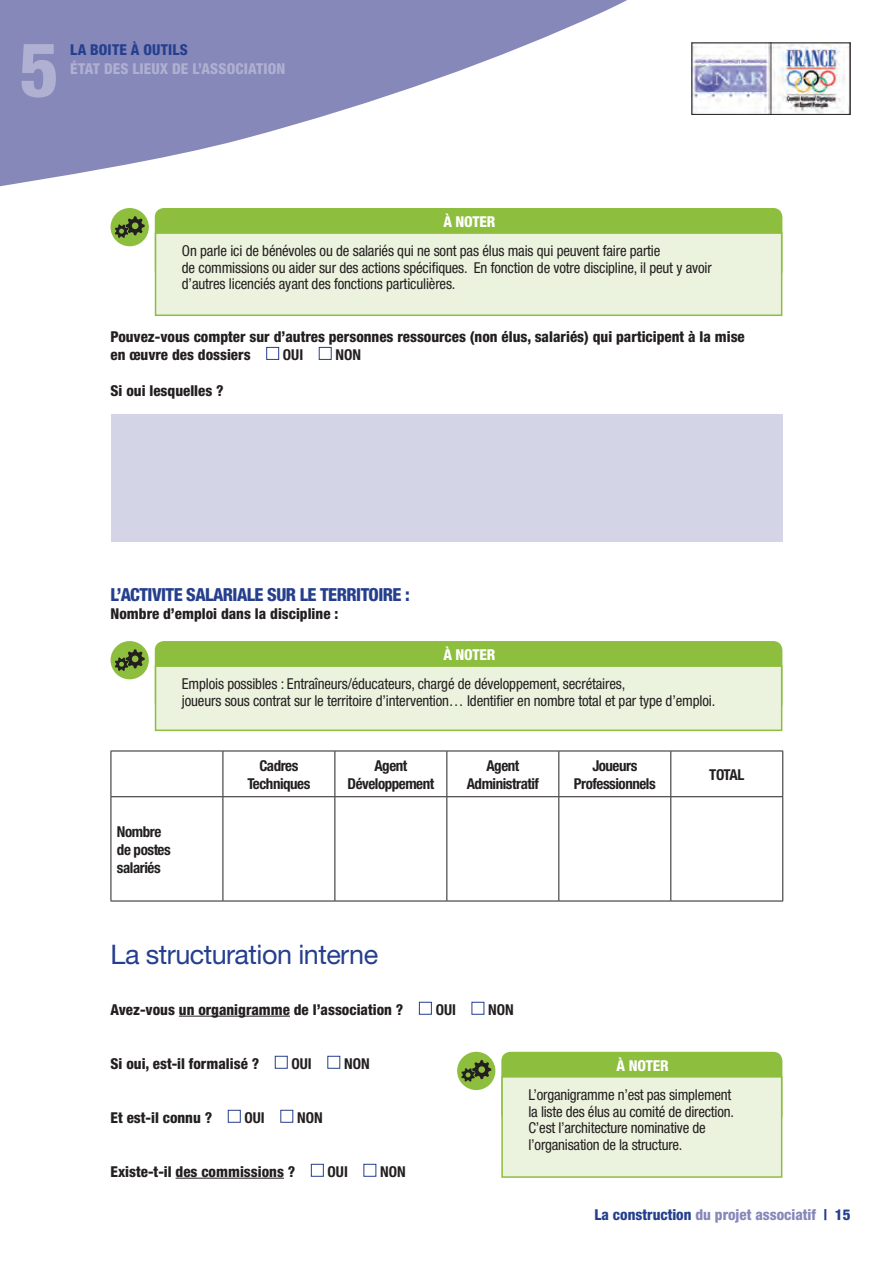
<style>
.page{position:relative;width:893px;height:1263px;background:#fff}
.page>*{position:absolute;margin:0;border:0;box-sizing:border-box;transform-origin:0 0}
.t1{font:800 condensed 75.45px "Helvetica Neue";color:#afb0d2}
.t2{font:27px "Helvetica Neue";letter-spacing:-.02em;color:#253f8e}
.t3{font:800 condensed 18px "Helvetica Neue";letter-spacing:-.03em;color:#253f8e}
.t4{font:condensed 15px/16.5px "Helvetica Neue";letter-spacing:-.01em;color:#231f20}
.t5{font:800 condensed 15px/18px "Helvetica Neue";color:#231f20}
.t6{font:700 condensed 15px/18px "Helvetica Neue";letter-spacing:-.03em;color:#231f20;text-align:center}
.t7{font:800 condensed 15px "Helvetica Neue";color:#8688ba}
.t8{font:800 condensed 15px "Helvetica Neue";letter-spacing:.01em;color:#afb0d2}
.t9{font:800 condensed 15px "Helvetica Neue";letter-spacing:-.01em;color:#fff}
.t10{font:800 condensed 15px "Helvetica Neue";letter-spacing:.01em;color:#253f8e}
.s1{color:#253f8e}
</style>
<div class="page">
<svg style="left:0;top:0;width:627px;height:187px;fill:#8688ba"></svg>
<hr style="left:179px;top:1016px;width:111px;height:1px;background:#231f20">
<hr style="left:176px;top:1178px;width:108px;height:1px;background:#231f20">
<div style="left:111px;top:414px;width:671px;height:127px;background:#d4d4e7"></div>
<div style="left:266px;top:347px;width:13px;height:13px;border:1px solid #253f8e"></div>
<div style="left:319px;top:347px;width:13px;height:13px;border:1px solid #253f8e"></div>
<hr style="left:111px;top:751px;width:112px;height:1px;background:#231f20">
<hr style="left:111px;top:751px;width:1px;height:45px;background:#231f20">
<hr style="left:223px;top:751px;width:112px;height:1px;background:#231f20">
<hr style="left:223px;top:751px;width:1px;height:45px;background:#231f20">
<hr style="left:335px;top:751px;width:112px;height:1px;background:#231f20">
<hr style="left:334px;top:751px;width:1px;height:45px;background:#231f20">
<hr style="left:447px;top:751px;width:112px;height:1px;background:#231f20">
<hr style="left:446px;top:751px;width:1px;height:45px;background:#231f20">
<hr style="left:559px;top:751px;width:112px;height:1px;background:#231f20">
<hr style="left:558px;top:751px;width:1px;height:45px;background:#231f20">
<hr style="left:671px;top:751px;width:112px;height:1px;background:#231f20">
<hr style="left:670px;top:751px;width:1px;height:45px;background:#231f20">
<hr style="left:782px;top:751px;width:1px;height:45px;background:#231f20">
<hr style="left:111px;top:796px;width:112px;height:1px;background:#231f20">
<hr style="left:111px;top:797px;width:1px;height:104px;background:#231f20">
<hr style="left:223px;top:796px;width:112px;height:1px;background:#231f20">
<hr style="left:223px;top:797px;width:1px;height:104px;background:#231f20">
<hr style="left:335px;top:796px;width:112px;height:1px;background:#231f20">
<hr style="left:334px;top:797px;width:1px;height:104px;background:#231f20">
<hr style="left:447px;top:796px;width:112px;height:1px;background:#231f20">
<hr style="left:446px;top:797px;width:1px;height:104px;background:#231f20">
<hr style="left:559px;top:796px;width:112px;height:1px;background:#231f20">
<hr style="left:558px;top:797px;width:1px;height:104px;background:#231f20">
<hr style="left:671px;top:796px;width:112px;height:1px;background:#231f20">
<hr style="left:670px;top:797px;width:1px;height:104px;background:#231f20">
<hr style="left:782px;top:797px;width:1px;height:104px;background:#231f20">
<hr style="left:111px;top:901px;width:112px;height:1px;background:#231f20">
<hr style="left:223px;top:901px;width:112px;height:1px;background:#231f20">
<hr style="left:335px;top:901px;width:112px;height:1px;background:#231f20">
<hr style="left:447px;top:901px;width:112px;height:1px;background:#231f20">
<hr style="left:559px;top:901px;width:112px;height:1px;background:#231f20">
<hr style="left:671px;top:901px;width:112px;height:1px;background:#231f20">
<div style="left:419px;top:1002px;width:13px;height:13px;border:1px solid #253f8e"></div>
<div style="left:472px;top:1002px;width:12px;height:13px;border:1px solid #253f8e"></div>
<div style="left:275px;top:1056px;width:13px;height:13px;border:1px solid #253f8e"></div>
<div style="left:327px;top:1056px;width:13px;height:13px;border:1px solid #253f8e"></div>
<div style="left:228px;top:1110px;width:13px;height:13px;border:1px solid #253f8e"></div>
<div style="left:280px;top:1110px;width:13px;height:13px;border:1px solid #253f8e"></div>
<div style="left:311px;top:1164px;width:13px;height:13px;border:1px solid #253f8e"></div>
<div style="left:363px;top:1164px;width:13px;height:13px;border:1px solid #253f8e"></div>
<img style="left:693px;top:45px;width:155px;height:68px">
<div style="left:691px;top:43px;width:159px;height:72px;border:1px solid #231f20"></div>
<div style="left:156px;top:209px;width:626px;height:70px;background:#8dbe3e;border-radius:9px"></div>
<div style="left:155px;top:208px;width:627px;height:72px;border:2px solid #8dbe3e;border-radius:9px"></div>
<div style="left:155px;top:232px;width:627px;height:84px;background:#ebf2dd;border:2px solid #8dbe3e"></div>
<div style="left:111px;top:208px;width:38px;height:38px;background:#8dbe3e;border-radius:50%"></div>
<svg style="left:115px;top:216px;width:30px;height:22px"></svg>
<div style="left:156px;top:642px;width:626px;height:70px;background:#8dbe3e;border-radius:9px"></div>
<div style="left:155px;top:641px;width:627px;height:72px;border:2px solid #8dbe3e;border-radius:9px"></div>
<div style="left:155px;top:665px;width:627px;height:66px;background:#ebf2dd;border:2px solid #8dbe3e"></div>
<div style="left:111px;top:641px;width:38px;height:38px;background:#8dbe3e;border-radius:50%"></div>
<svg style="left:115px;top:649px;width:30px;height:22px"></svg>
<div style="left:502px;top:1052px;width:280px;height:71px;background:#8dbe3e;border-radius:9px"></div>
<div style="left:501px;top:1052px;width:281px;height:72px;border:2px solid #8dbe3e;border-radius:9px"></div>
<div style="left:501px;top:1076px;width:281px;height:102px;background:#ebf2dd;border:2px solid #8dbe3e"></div>
<div style="left:457px;top:1052px;width:38px;height:38px;background:#8dbe3e;border-radius:50%"></div>
<svg style="left:461px;top:1060px;width:30px;height:22px"></svg>
<h1 class="t1" style="left:19px;top:23px;width:41px">5</h1>
<p class="t10" style="left:70px;top:40px;width:111px">La boite à outils</p>
<p class="t8" style="left:70px;top:59px;width:217px">état des lieux de l’association</p>
<p class="t9" style="left:443px;top:212px;width:54px">à noter</p>
<p class="t4" style="left:182px;top:243px;width:531px">On parle ici de bénévoles ou de salariés qui ne sont pas élus mais qui peuvent faire partie<br>de commissions ou aider sur des actions spécifiques. En fonction de votre discipline, il peut y avoir d’autres licenciés ayant des fonctions particulières.</p>
<p class="t5" style="left:111px;top:327px;width:636px">Pouvez-vous compter sur d’autres personnes ressources (non élus, salariés) qui participent à la mise en œuvre des dossiers</p>
<p class="t6" style="left:283px;top:345px;width:8px">OUI</p>
<p class="t6" style="left:335px;top:345px;width:10px">NON</p>
<p class="t5" style="left:111px;top:381px;width:115px">Si oui lesquelles ?</p>
<p class="t3" style="left:111px;top:583px;width:19px">L’ACTIVITE</p>
<p class="t3" style="left:186px;top:583px;width:37px">SALARIA</p>
<p class="t3" style="left:247px;top:583px;width:83px">LE SUR LE TERRITOIRE</p>
<p class="t3" style="left:405px;top:583px;width:6px">:</p>
<p class="t5" style="left:111px;top:604px;width:229px">Nombre d’emploi dans la discipline :</p>
<p class="t9" style="left:443px;top:645px;width:54px">à noter</p>
<p class="t4" style="left:182px;top:676px;width:535px">Emplois possibles : Entraîneurs/éducateurs, chargé de développement, secrétaires,<br>joueurs sous contrat sur le territoire d’intervention… Identifier en nombre total et par type d’emploi.</p>
<p class="t6" style="left:117px;top:822px;width:55px;text-align:left">Nombre de postes salariés</p>
<p class="t6" style="left:247px;top:756px;width:65px">Cadres<br>Techniques</p>
<p class="t6" style="left:347px;top:756px;width:88px">Agent<br>Développement</p>
<p class="t6" style="left:467px;top:756px;width:74px">Agent<br>Administratif</p>
<p class="t6" style="left:574px;top:756px;width:83px">Joueurs<br>Professionnels</p>
<p class="t6" style="left:709px;top:765px;width:8px">TOTAL</p>
<h2 class="t2" style="left:111px;top:938px;width:269px">La structuration interne</h2>
<p class="t5" style="left:111px;top:1000px;width:294px">Avez-vous un organigramme de l’association ?</p>
<p class="t6" style="left:436px;top:1000px;width:8px">OUI</p>
<p class="t6" style="left:488px;top:1000px;width:10px">NON</p>
<p class="t5" style="left:111px;top:1054px;width:150px">Si oui, est-il formalisé ?</p>
<p class="t6" style="left:292px;top:1054px;width:8px">OUI</p>
<p class="t6" style="left:344px;top:1054px;width:10px">NON</p>
<p class="t5" style="left:111px;top:1108px;width:103px">Et est-il connu ?</p>
<p class="t6" style="left:245px;top:1108px;width:8px">OUI</p>
<p class="t6" style="left:297px;top:1108px;width:10px">NON</p>
<p class="t5" style="left:111px;top:1162px;width:186px">Existe-t-il des commissions ?</p>
<p class="t6" style="left:328px;top:1162px;width:8px">OUI</p>
<p class="t6" style="left:380px;top:1162px;width:10px">NON</p>
<p class="t9" style="left:617px;top:1056px;width:54px">à noter</p>
<p class="t4" style="left:528px;top:1086px;width:207px">L’organigramme n’est pas simplement la liste des élus au comité de direction.<br>C’est l’architecture nominative de l’organisation de la structure.</p>
<p class="t7" style="left:595px;top:1206px;width:257px"><span class="s1">La construction</span> du projet associatif <span class="s1">| 15</span></p>
</div>
